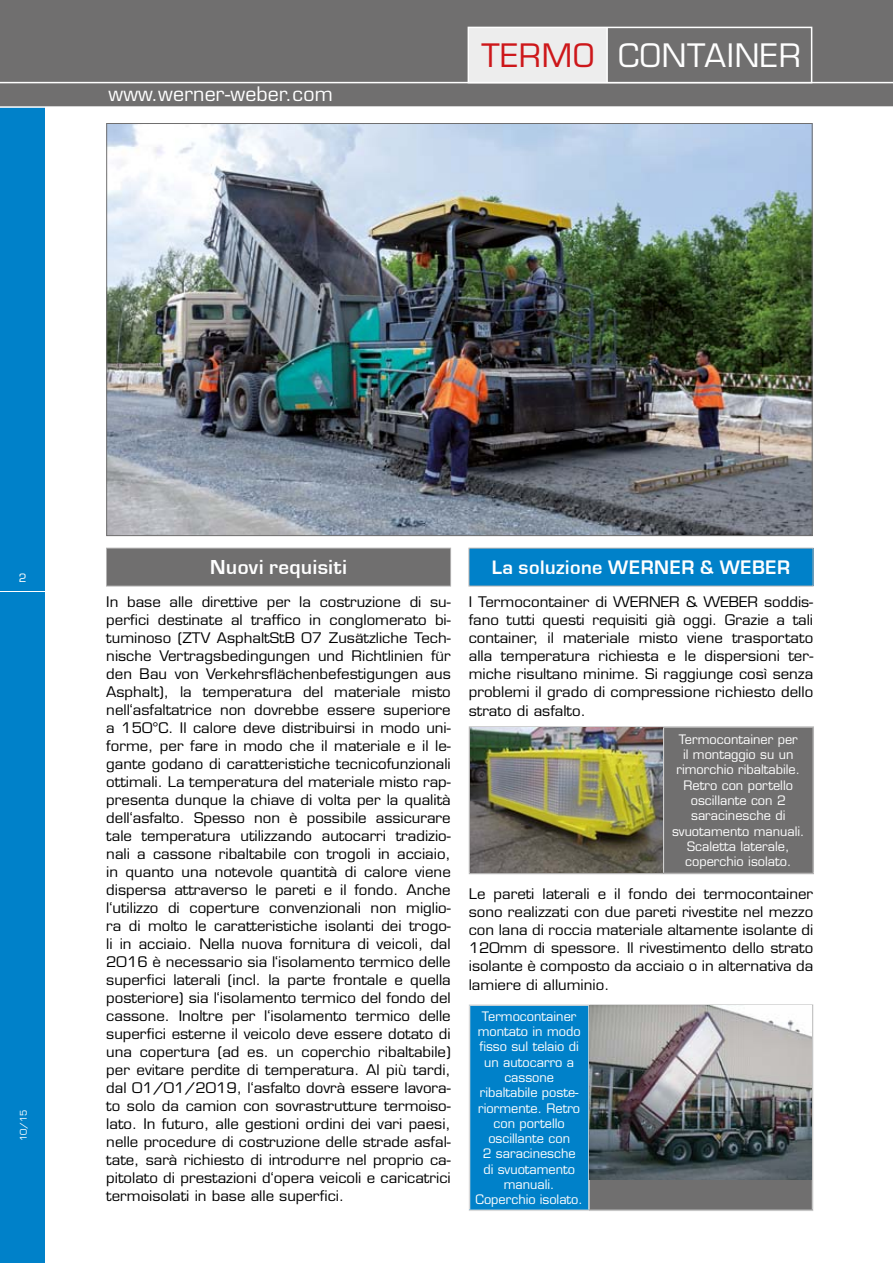
<style>
.page{position:relative;width:893px;height:1263px;background:#fff}
.page>*{position:absolute;margin:0;border:0;box-sizing:border-box;transform-origin:0 0}
.t1{font:31.5px "Eurostile LT Std";letter-spacing:.025em;color:#fff}
.t2{font:31.5px "Eurostile LT Std";color:#cd171a}
.t3{font:500 21px "Eurostile MN";letter-spacing:.025em;color:#fff}
.t4{font:500 20.25px "Eurostile MN";letter-spacing:.025em;color:#fff}
.t5{font:19.5px "Eurostile";letter-spacing:.01em;color:#fff}
.t6{font:14.25px/18px "Eurostile";color:#000;text-align:justify;scale:1.05 1}
.t7{font:12.75px/15.3px "Eurostile";color:#fff;text-align:center}
.t8{font:11.25px "Eurostile";color:#fff}
.t9{font:9px "Eurostile";color:#fff}
</style>
<div class="page">
<div style="left:0;top:592px;width:45px;height:671px;background:#0081c9"></div>
<div style="left:0;top:0;width:45px;height:590px;background:#0081c9"></div>
<div style="left:0;top:0;width:893px;height:106px;background:#706f6f"></div>
<hr style="left:0;top:82px;width:893px;height:1px;background:#fff">
<hr style="left:0;top:106px;width:893px;height:2px;background:#fff">
<div style="left:469px;top:28px;width:138px;height:55px;background:#ededed"></div>
<div style="left:468px;top:27px;width:344px;height:56px;border:2px solid #fff"></div>
<hr style="left:606px;top:28px;width:2px;height:54px;background:#fff">
<div style="left:663px;top:727px;width:150px;height:146px;background:#706f6f"></div>
<hr style="left:469px;top:726px;width:194px;height:2px;background:#b3b2b2">
<hr style="left:469px;top:728px;width:1px;height:145px;background:#b3b2b2">
<hr style="left:469px;top:873px;width:194px;height:1px;background:#b3b2b2">
<hr style="left:663px;top:726px;width:151px;height:2px;background:#b3b2b2">
<hr style="left:812px;top:728px;width:2px;height:145px;background:#b3b2b2">
<hr style="left:663px;top:873px;width:151px;height:1px;background:#b3b2b2">
<hr style="left:663px;top:728px;width:1px;height:145px;background:#d0d0d0">
<img style="left:470px;top:728px;width:193px;height:145px">
<div style="left:469px;top:1005px;width:120px;height:205px;background:#0081c9"></div>
<div style="left:589px;top:1005px;width:223px;height:205px;background:#706f6f"></div>
<hr style="left:590px;top:1004px;width:223px;height:2px;background:#c6c6c6">
<hr style="left:812px;top:1006px;width:1px;height:203px;background:#c6c6c6">
<hr style="left:590px;top:1209px;width:223px;height:2px;background:#c6c6c6">
<hr style="left:469px;top:1004px;width:121px;height:2px;background:#dadada">
<hr style="left:469px;top:1006px;width:1px;height:203px;background:#dadada">
<hr style="left:588px;top:1006px;width:2px;height:203px;background:#dadada">
<hr style="left:469px;top:1209px;width:121px;height:2px;background:#dadada">
<img style="left:590px;top:1006px;width:222px;height:173px">
<img style="left:108px;top:125px;width:702px;height:409px">
<div style="left:106px;top:548px;width:345px;height:38px;background:#706f6f"></div>
<div style="left:106px;top:548px;width:345px;height:38px;border:1px solid #b3b2b2"></div>
<div style="left:469px;top:548px;width:344px;height:38px;background:#0081c9"></div>
<h3 class="t5" style="left:108px;top:82px;width:226px">www.werner-weber.com</h3>
<h1 class="t2" style="left:481px;top:37px;width:43px">TERMO</h1>
<h1 class="t1" style="left:618px;top:37px;width:45px">CONT</h1>
<h1 class="t1" style="left:704px;top:37px;width:98px">AINER</h1>
<p class="t8" style="left:19px;top:571px;width:9px">2</p>
<p class="t9" style="left:18px;top:1141px;width:33px;rotate:-90deg">10/15</p>
<h2 class="t3" style="left:210px;top:556px;width:138px">Nuovi requisiti</h2>
<h3 class="t4" style="left:492px;top:556px;width:300px">La soluzione WERNER &amp; WEBER</h3>
<p class="t6" style="left:106px;top:593px;width:330px">In base alle direttive per la costruzione di su&shy;perfici destinate al traffico in conglomerato bi&shy;tuminoso (ZTV AsphaltStB 07 Zusätzliche Tech&shy;nische Vertragsbedingungen und Richtlinien für den Bau von Verkehrsflächenbefestigungen aus Asphalt), la temperatura del materiale misto nell‘asfaltatrice non dovrebbe essere superiore a 150°C. Il calore deve distribuirsi in modo uni&shy;forme, per fare in modo che il materiale e il le&shy;gante godano di caratteristiche tecnicofunzionali ottimali. La temperatura del materiale misto rap&shy;presenta dunque la chiave di volta per la qualità dell‘asfalto. Spesso non è possibile assicurare tale temperatura utilizzando autocarri tradizio&shy;nali a cassone ribaltabile con trogoli in acciaio, in quanto una notevole quantità di calore viene dispersa attraverso le pareti e il fondo. Anche l‘utilizzo di coperture convenzionali non miglio&shy;ra di molto le caratteristiche isolanti dei trogo&shy;li in acciaio. Nella nuova fornitura di veicoli, dal 2016 è necessario sia l‘isolamento termico delle superfici laterali (incl. la parte frontale e quella posteriore) sia l‘isolamento termico del fondo del cassone. Inoltre per l‘isolamento termico delle superfici esterne il veicolo deve essere dotato di una copertura (ad es. un coperchio ribaltabile) per evitare perdite di temperatura. Al più tardi, dal 01/01/2019, l‘asfalto dovrà essere lavora&shy;to solo da camion con sovrastrutture termoiso&shy;lato. In futuro, alle gestioni ordini dei vari paesi, nelle procedure di costruzione delle strade asfal&shy;tate, sarà richiesto di introdurre nel proprio ca&shy;pitolato di prestazioni d‘opera veicoli e caricatrici termoisolati in base alle superfici.</p>
<p class="t6" style="left:469px;top:593px;width:330px">I Termocontainer di WERNER &amp; WEBER soddis&shy;fano tutti questi requisiti già oggi. Grazie a tali container, il materiale misto viene trasportato alla temperatura richiesta e le dispersioni ter&shy;miche risultano minime. Si raggiunge così senza problemi il grado di compressione richiesto dello strato di asfalto.</p>
<p class="t7" style="left:672px;top:732px;width:134px">Termocontainer per<br>il montaggio su un rimorchio ribaltabile.<br>Retro con portello oscillante con 2 saracinesche di svuotamento manuali.<br>Scaletta laterale, coperchio isolato.</p>
<p class="t6" style="left:469px;top:885px;width:330px">Le pareti laterali e il fondo dei termocontainer sono realizzati con due pareti rivestite nel mezzo con lana di roccia materiale altamente isolante di 120mm di spessore. Il rivestimento dello strato isolante è composto da acciaio o in alternativa da lamiere di alluminio.</p>
<p class="t7" style="left:476px;top:1008px;width:109px">Termocontainer montato in modo fisso sul telaio di un autocarro a cassone ribaltabile poste&shy;riormente. Retro con portello oscillante con<br>2 saracinesche<br>di svuotamento manuali.<br>Coperchio isolato.</p>
</div>
